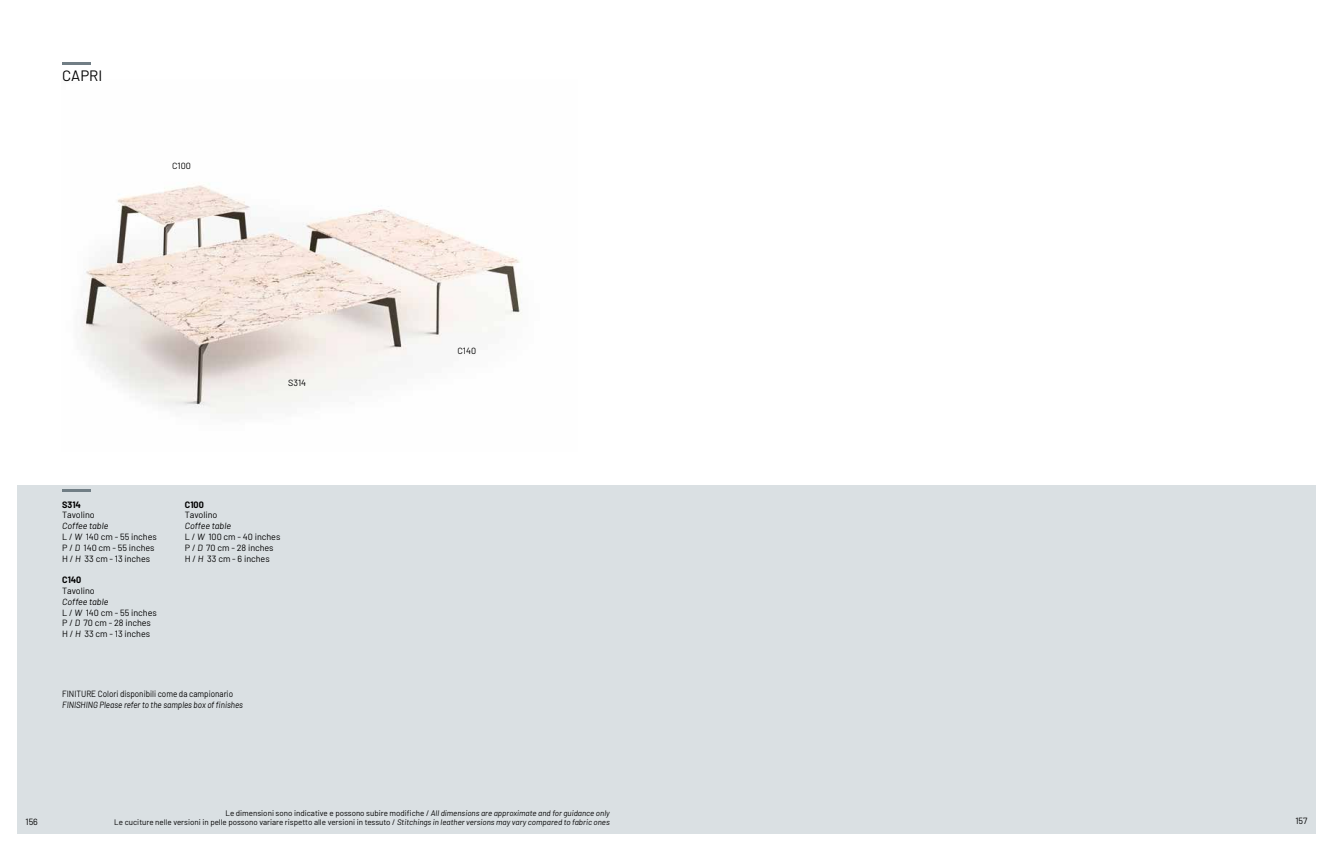
<style>
.page{position:relative;width:1333px;height:851px;background:#fff}
.page>*{position:absolute;margin:0;border:0;box-sizing:border-box;transform-origin:0 0}
.t1{font:15px "Barlow";color:#000}
.t2{font:9px/10.8px "Barlow";color:#000}
.t3{font:italic 9px "Barlow";color:#000;scale:.9 1}
.t4{font:9px "Barlow";color:#000;scale:.9 1}
.t5{font:700 9px "Barlow";color:#000}
.t6{font:8px/9.6px "Barlow";color:#000;text-align:right}
.s1{font-style:italic}
</style>
<div class="page">
<img style="left:82px;top:185px;width:440px;height:229px">
<div style="left:17px;top:485px;width:1298px;height:348px;background:#dae0e3"></div>
<hr style="left:62px;top:62px;width:29px;height:3px;background:#717e85">
<hr style="left:62px;top:488px;width:29px;height:3px;background:#717e85">
<h1 class="t1" style="left:62px;top:65px;width:42px">CAPRI</h1>
<p class="t2" style="left:172px;top:159px;width:20px">C100</p>
<p class="t2" style="left:288px;top:377px;width:19px">S314</p>
<p class="t5" style="left:62px;top:497px;width:20px">S314</p>
<p class="t2" style="left:62px;top:509px;width:34px">Tavolino</p>
<p class="t2" style="left:62px;top:520px;width:96px"><span class="s1">Coffee table<br></span>L / <span class="s1">W</span> 140 cm - 55 inches<br>P / <span class="s1">D</span> 140 cm - 55 inches<br>H / <span class="s1">H</span> 33 cm - 13 inches</p>
<p class="t5" style="left:62px;top:573px;width:21px">C140</p>
<p class="t2" style="left:62px;top:584px;width:34px">Tavolino</p>
<p class="t2" style="left:62px;top:595px;width:96px"><span class="s1">Coffee table<br></span>L / <span class="s1">W</span> 140 cm - 55 inches<br>P / <span class="s1">D</span> 70 cm - 28 inches<br>H / <span class="s1">H</span> 33 cm - 13 inches</p>
<p class="t5" style="left:185px;top:497px;width:20px">C100</p>
<p class="t2" style="left:185px;top:509px;width:34px">Tavolino</p>
<p class="t2" style="left:185px;top:520px;width:97px"><span class="s1">Coffee table<br></span>L / <span class="s1">W</span> 100 cm - 40 inches<br>P / <span class="s1">D</span> 70 cm - 28 inches<br>H / <span class="s1">H</span> 33 cm - 6 inches</p>
<p class="t4" style="left:62px;top:687px;width:191px">FINITURE Colori disponibili come da campionario</p>
<p class="t3" style="left:62px;top:697px;width:202px">FINISHING Please refer to the samples box of finishes</p>
<p class="t2" style="left:457px;top:345px;width:20px">C140</p>
<p class="t6" style="left:114px;top:807px;width:497px">Le dimensioni sono indicative e possono subire modifiche / <span class="s1">All dimensions are approximate and for guidance only<br></span>Le cuciture nelle versioni in pelle possono variare rispetto alle versioni in tessuto / <span class="s1">Stitchings in leather versions may vary compared to fabric ones</span></p>
<p class="t2" style="left:1295px;top:814px;width:14px">157</p>
</div>
